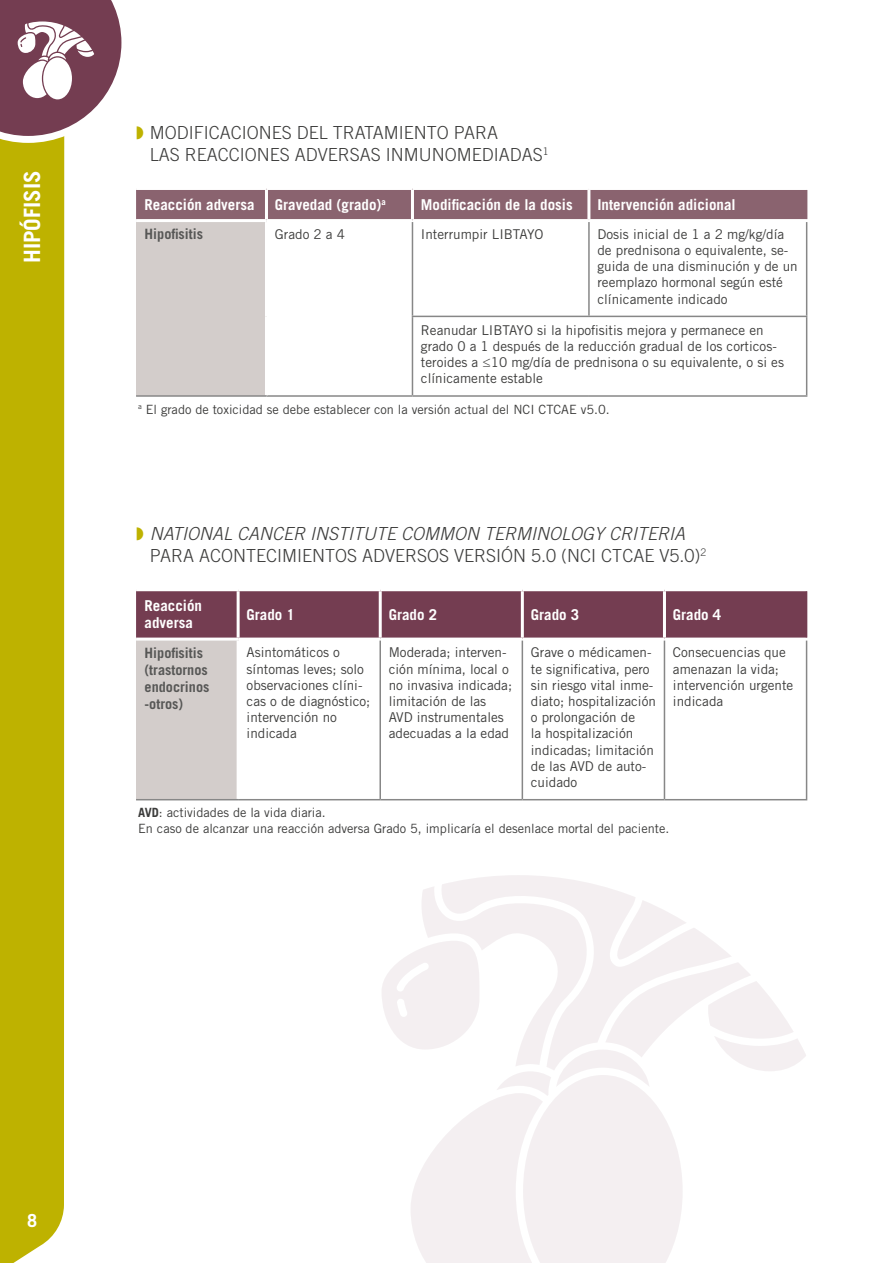
<style>
.page{position:relative;width:893px;height:1263px;background:#fff}
.page>*{position:absolute;margin:0;border:0;box-sizing:border-box;transform-origin:0 0}
.t1{font:700 22.5px "Trade Gothic LT Std";color:#fff}
.t2{font:300 18px/21.6px "Trade Gothic LT Std";color:#3c3c3b}
.t3{font:700 18px "Trade Gothic LT Std";color:#fff}
.t4{font:700 15px/17.2px "Trade Gothic LT Std";color:#fff}
.t5{font:700 14.25px/17.1px "Trade Gothic LT Std";color:#575756}
.t6{font:13.5px/16.2px "Trade Gothic LT Std";color:#3c3c3b}
.t7{font:12.75px/15.3px "Trade Gothic LT Std";color:#3c3c3b}
.s1{color:#beb200}
.s2{font-style:italic}
.s3{font-weight:700}
</style>
<div class="page">
<div style="left:0;top:143px;width:64px;height:1120px;background:#beb200"></div>
<svg style="left:0;top:0;width:122px;height:143px"></svg>
<svg style="left:382px;top:875px;width:424px;height:388px"></svg>
<div style="left:136px;top:591px;width:670px;height:47px;background:#743d51"></div>
<div style="left:136px;top:639px;width:102px;height:161px;background:#d3cdcb"></div>
<hr style="left:237px;top:591px;width:3px;height:47px;background:#fff">
<hr style="left:379px;top:591px;width:3px;height:47px;background:#fff">
<hr style="left:521px;top:591px;width:3px;height:47px;background:#fff">
<hr style="left:663px;top:591px;width:3px;height:47px;background:#fff">
<hr style="left:136px;top:638px;width:102px;height:3px;background:#fff">
<hr style="left:379px;top:641px;width:2px;height:158px;background:#878787">
<hr style="left:522px;top:641px;width:1px;height:158px;background:#878787">
<hr style="left:664px;top:641px;width:1px;height:158px;background:#878787">
<hr style="left:238px;top:799px;width:142px;height:1px;background:#878787">
<hr style="left:806px;top:641px;width:1px;height:158px;background:#878787">
<hr style="left:380px;top:799px;width:142px;height:1px;background:#878787">
<hr style="left:522px;top:799px;width:142px;height:1px;background:#878787">
<hr style="left:664px;top:799px;width:143px;height:1px;background:#878787">
<hr style="left:237px;top:641px;width:3px;height:158px;background:#fff">
<hr style="left:136px;top:799px;width:102px;height:1px;background:#878787">
<hr style="left:806px;top:591px;width:1px;height:47px;background:#743d51">
<div style="left:136px;top:221px;width:130px;height:175px;background:#d3cdcb"></div>
<hr style="left:136px;top:219px;width:130px;height:3px;background:#fff">
<hr style="left:412px;top:222px;width:1px;height:94px;background:#878787">
<hr style="left:412px;top:317px;width:1px;height:78px;background:#878787">
<hr style="left:588px;top:222px;width:2px;height:94px;background:#878787">
<hr style="left:412px;top:316px;width:177px;height:1px;background:#878787">
<hr style="left:589px;top:316px;width:218px;height:1px;background:#878787">
<hr style="left:266px;top:395px;width:146px;height:2px;background:#878787">
<hr style="left:412px;top:395px;width:177px;height:2px;background:#878787">
<hr style="left:589px;top:395px;width:218px;height:2px;background:#878787">
<hr style="left:806px;top:222px;width:1px;height:94px;background:#878787">
<hr style="left:806px;top:317px;width:1px;height:78px;background:#878787">
<hr style="left:265px;top:222px;width:3px;height:94px;background:#fff">
<hr style="left:265px;top:316px;width:3px;height:79px;background:#fff">
<hr style="left:136px;top:395px;width:130px;height:2px;background:#878787">
<svg style="left:136px;top:188px;width:671px;height:33px;background:#997781"></svg>
<h1 class="t1" style="left:18px;top:263px;width:94px;rotate:-90deg">HIPÓFISIS</h1>
<h2 class="t2" style="left:150px;top:122px;width:400px;text-indent:-14px"><span class="s1">◗</span> MODIFICACIONES DEL TRATAMIENTO PARA<br>LAS REACCIONES ADVERSAS INMUNOMEDIADAS<sup>1</sup></h2>
<p class="t4" style="left:145px;top:196px;width:111px">Reacción adversa</p>
<p class="t4" style="left:275px;top:196px;width:113px">Gravedad (grado)<sup>a</sup></p>
<p class="t4" style="left:421px;top:196px;width:153px">Modificación de la dosis</p>
<p class="t4" style="left:597px;top:196px;width:140px">Intervención adicional</p>
<p class="t5" style="left:145px;top:225px;width:60px">Hipofisitis</p>
<p class="t6" style="left:275px;top:226px;width:72px">Grado 2 a 4</p>
<p class="t6" style="left:421px;top:226px;width:124px">Interrumpir LIBTAYO</p>
<p class="t6" style="left:597px;top:226px;width:202px">Dosis inicial de 1 a 2 mg/kg/día de prednisona o equivalente, se&shy;guida de una disminución y de un reemplazo hormonal según esté clínicamente indicado</p>
<p class="t6" style="left:421px;top:322px;width:365px">Reanudar LIBTAYO si la hipofisitis mejora y permanece en grado 0 a 1 después de la reducción gradual de los corticos&shy;teroides a ≤10 mg/día de prednisona o su equivalente, o si es clínicamente estable</p>
<p class="t7" style="left:138px;top:401px;width:473px"><sup>a</sup> El grado de toxicidad se debe establecer con la versión actual del NCI CTCAE v5.0.</p>
<h2 class="t2" style="left:150px;top:523px;width:558px;text-indent:-14px"><span class="s1">◗</span> <span class="s2">NATIONAL CANCER INSTITUTE COMMON TERMINOLOGY CRITERIA<br></span>PARA ACONTECIMIENTOS ADVERSOS VERSIÓN 5.0 (NCI CTCAE V5.0)<sup>2</sup></h2>
<p class="t4" style="left:145px;top:597px;width:59px">Reacción adversa</p>
<p class="t4" style="left:247px;top:606px;width:50px">Grado 1</p>
<p class="t4" style="left:389px;top:606px;width:50px">Grado 2</p>
<p class="t4" style="left:531px;top:606px;width:50px">Grado 3</p>
<p class="t4" style="left:673px;top:606px;width:50px">Grado 4</p>
<p class="t5" style="left:145px;top:644px;width:66px">Hipofisitis (trastornos endocrinos -otros)</p>
<p class="t6" style="left:247px;top:644px;width:125px">Asintomáticos o síntomas leves; solo observaciones clíni&shy;cas o de diagnóstico; intervención no indicada</p>
<p class="t6" style="left:389px;top:644px;width:125px">Moderada; interven&shy;ción mínima, local o no invasiva indicada; limitación de las<br>AVD instrumentales adecuadas a la edad</p>
<p class="t6" style="left:531px;top:644px;width:127px">Grave o médicamen&shy;te significativa, pero sin riesgo vital inme&shy;diato; hospitalización o prolongación de<br>la hospitalización indicadas; limitación de las AVD de auto&shy;cuidado</p>
<p class="t6" style="left:673px;top:644px;width:122px">Consecuencias que amenazan la vida; intervención urgente indicada</p>
<p class="t7" style="left:138px;top:805px;width:533px"><span class="s3">AVD</span>: actividades de la vida diaria.<br>En caso de alcanzar una reacción adversa Grado 5, implicaría el desenlace mortal del paciente.</p>
<h2 class="t3" style="left:27px;top:1209px;width:12px">8</h2>
</div>
